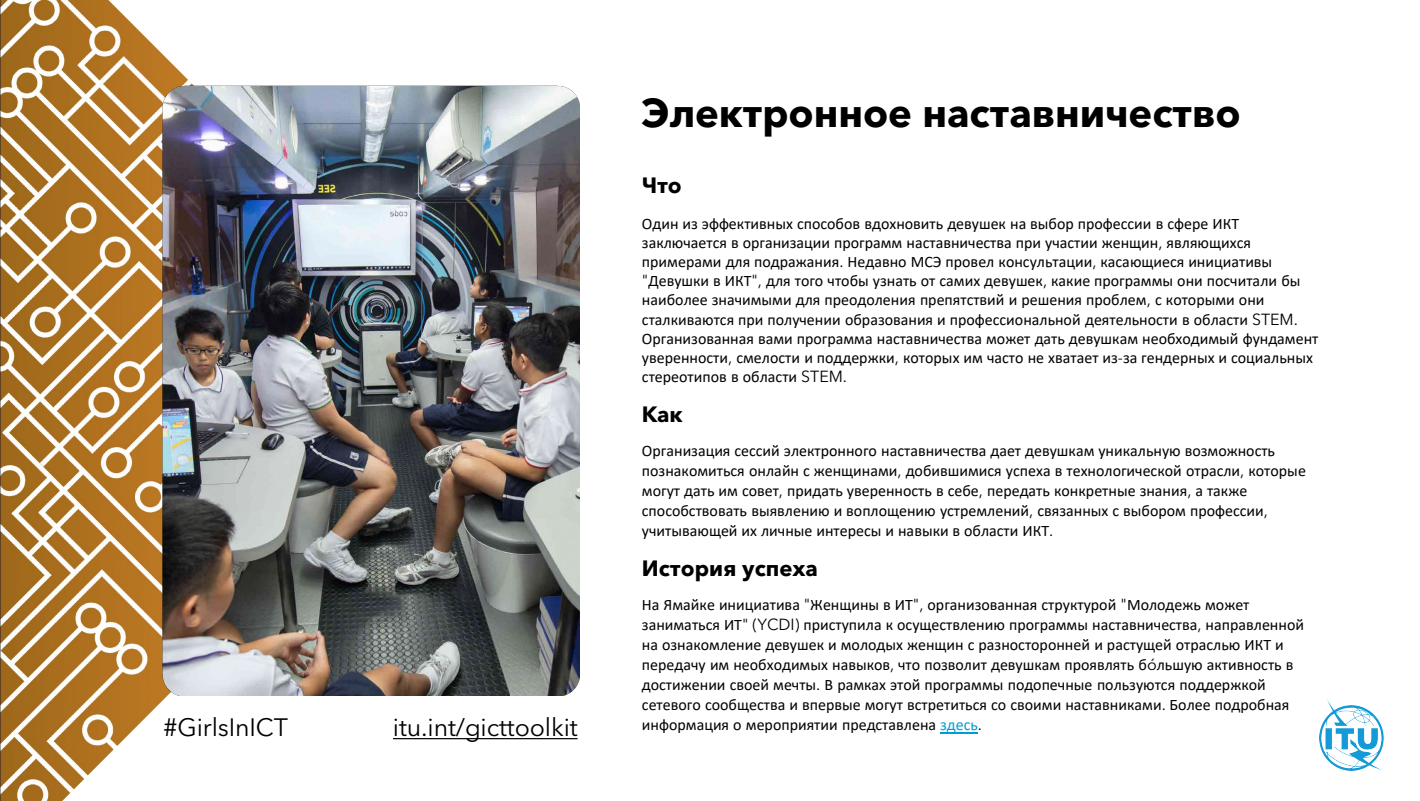
<style>
.page{position:relative;width:1420px;height:801px;background:#fff}
.page>*{position:absolute;margin:0;border:0;box-sizing:border-box;transform-origin:0 0}
.t1{font:700 40px "Avenir Nxt 2 W1 G";letter-spacing:-.005em;color:#000}
.t2{font:25px "Avenir Next LT Pro";letter-spacing:-.005em;color:#000}
.t3{font:700 22px "Avenir Nxt 2 W1 G";color:#000}
.t4{font:16px/20px "Calibri";color:#000}
.s1{font-family:"Avenir Next LT Pro"}
.s2{color:#009dd5}
</style>
<div class="page">
<img style="left:0;top:0;width:485px;height:800px">
<img style="left:1319px;top:700px;width:65px;height:69px">
<hr style="left:940px;top:731px;width:38px;height:1px;background:#009dd5">
<img style="left:163px;top:86px;width:417px;height:608px">
<svg style="left:393px;top:737px;width:92px;height:1px"></svg>
<h2 class="t1" style="left:642px;top:81px;width:600px">Электронное наставничество</h2>
<p class="t3" style="left:642px;top:168px;width:41px">Что</p>
<p class="t4" style="left:642px;top:213px;width:678px;line-height:19.2px">Один из эффективных способов вдохновить девушек на выбор профессии в сфере ИКТ заключается в организации программ наставничества при участии женщин<span class="s1">,</span> являющихся примерами для подражания<span class="s1">.</span> Недавно МСЭ провел консультации<span class="s1">,</span> касающиеся инициативы <span class="s1">"</span>Девушки в ИКТ<span class="s1">",</span> для того чтобы узнать от самих девушек<span class="s1">,</span> какие программы они посчитали бы наиболее значимыми для преодоления препятствий и решения проблем<span class="s1">,</span> с которыми они сталкиваются при получении образования и профессиональной деятельности в области <span class="s1">STEM.<br></span>Организованная вами программа наставничества может дать девушкам необходимый фундамент уверенности<span class="s1">,</span> смелости и поддержки<span class="s1">,</span> которых им часто не хватает из<span class="s1">-</span>за гендерных и социальных стереотипов в области <span class="s1">STEM.</span></p>
<p class="t3" style="left:642px;top:396px;width:42px">Как</p>
<p class="t4" style="left:642px;top:440px;width:666px">Организация сессий электронного наставничества дает девушкам уникальную возможность познакомиться онлайн с женщинами<span class="s1">,</span> добившимися успеха в технологической отрасли<span class="s1">,</span> которые могут дать им совет<span class="s1">,</span> придать уверенность в себе<span class="s1">,</span> передать конкретные знания<span class="s1">,</span> а также способствовать выявлению и воплощению устремлений<span class="s1">,</span> связанных с выбором профессии<span class="s1">, </span>учитывающей их личные интересы и навыки в области ИКТ<span class="s1">.</span></p>
<p class="t3" style="left:642px;top:550px;width:177px">История успеха</p>
<p class="t4" style="left:642px;top:594px;width:664px">На Ямайке инициатива <span class="s1">"</span>Женщины в ИТ<span class="s1">",</span> организованная структурой <span class="s1">"</span>Молодежь может заниматься ИТ<span class="s1">" (YCDI)</span> приступила к осуществлению программы наставничества<span class="s1">,</span> направленной на ознакомление девушек и молодых женщин с разносторонней и растущей отраслью ИКТ и передачу им необходимых навыков<span class="s1">,</span> что позволит девушкам проявлять б<span class="s1">ó</span>льшую активность в достижении своей мечты<span class="s1">.</span> В рамках этой программы подопечные пользуются поддержкой сетевого сообщества и впервые могут встретиться со своими наставниками<span class="s1">.</span> Более подробная</p>
<p class="t2" style="left:393px;top:712px;width:186px">itu.int/gicttoolkit</p>
<p class="t2" style="left:164px;top:712px;width:126px">#GirlsInICT</p>
<p class="t4" style="left:642px;top:714px;width:342px">информация о мероприятии представлена <span class="s2">здесь</span><span class="s1">.</span></p>
</div>
